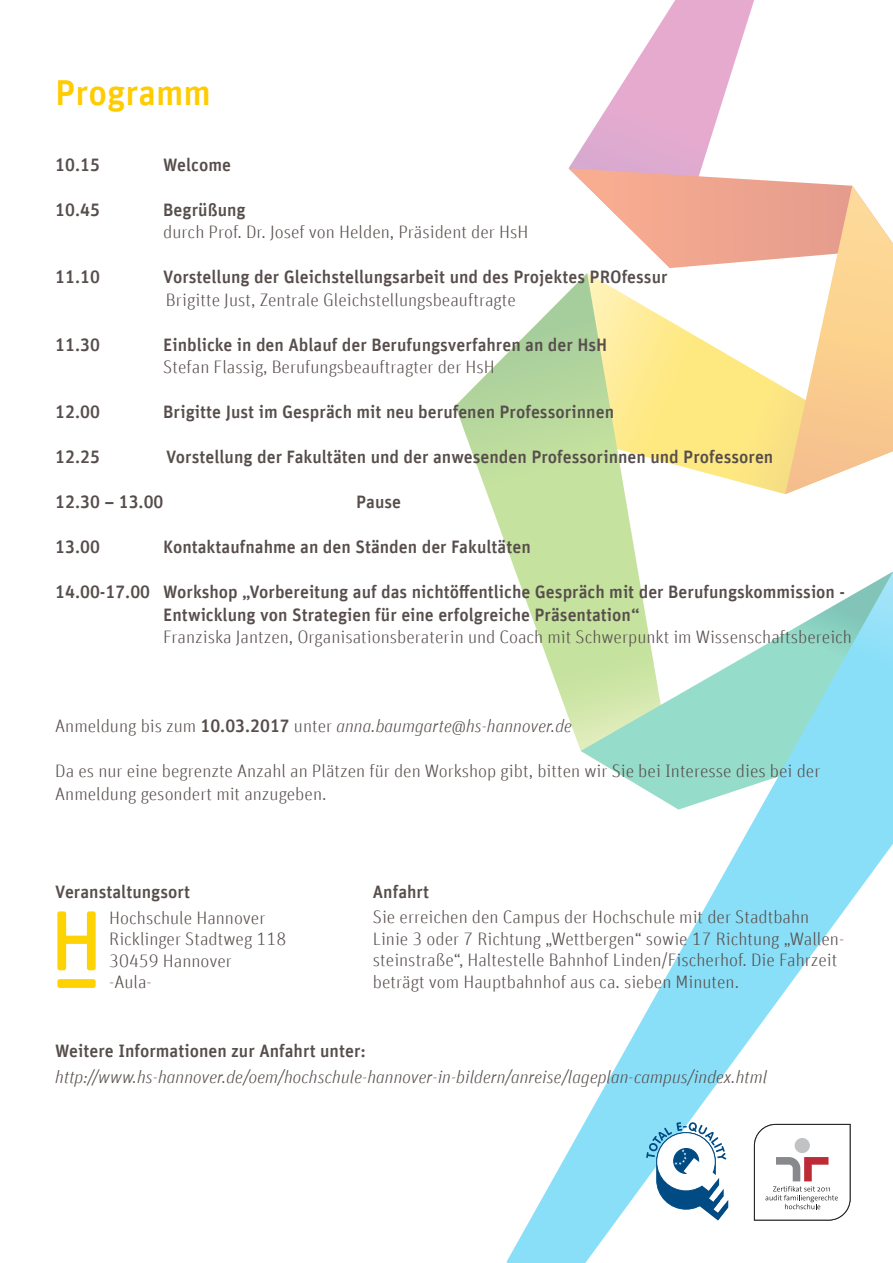
<style>
.page{position:relative;width:893px;height:1263px;background:#fff}
.page>*{position:absolute;margin:0;border:0;box-sizing:border-box;transform-origin:0 0}
.t1{font:500 36px "Unit Offc";color:#fc0}
.Einf__Abs{font:300 18px/21.6px "Unit Offc";color:#574e4c}
.Einf__Abs-2{font:500 18px/22.5px "Unit Offc";color:#574e4c}
.Einf__Abs-3{font:italic 300 18px "Unit Offc";color:#574e4c}
.s1{font-style:normal}
.s2{font-weight:500;font-style:normal}
</style>
<div class="page">
<svg style="left:456px;top:292px;width:182px;height:279px"></svg>
<svg style="left:506px;top:571px;width:387px;height:692px"></svg>
<svg style="left:569px;top:0;width:185px;height:168px"></svg>
<svg style="left:568px;top:168px;width:325px;height:326px"></svg>
<svg style="left:754px;top:1124px;width:97px;height:97px"></svg>
<svg style="left:646px;top:1122px;width:82px;height:98px"></svg>
<svg style="left:57px;top:911px;width:39px;height:59px"></svg>
<div style="left:57px;top:979px;width:39px;height:9px;background:#fed304;border-radius:2px"></div>
<p class="t1" style="left:55px;top:71px;width:157px">Programm</p>
<p class="Einf__Abs-2" style="left:55px;top:153px;width:46px">10.15</p>
<p class="Einf__Abs-2" style="left:163px;top:153px;width:69px">Welcome</p>
<p class="Einf__Abs-2" style="left:55px;top:198px;width:46px">10.45</p>
<p class="Einf__Abs-2" style="left:163px;top:198px;width:84px">Begrüßung</p>
<p class="Einf__Abs" style="left:163px;top:221px;width:367px">durch Prof. Dr. Josef von Helden, Präsident der HsH</p>
<p class="Einf__Abs-2" style="left:55px;top:266px;width:46px">11.10</p>
<p class="Einf__Abs-2" style="left:163px;top:266px;width:506px">Vorstellung der Gleichstellungsarbeit und des Projektes PROfessur</p>
<p class="Einf__Abs" style="left:166px;top:289px;width:351px">Brigitte Just, Zentrale Gleichstellungsbeauftragte</p>
<p class="Einf__Abs-2" style="left:55px;top:333px;width:46px">11.30</p>
<p class="Einf__Abs-2" style="left:163px;top:333px;width:446px">Einblicke in den Ablauf der Berufungsverfahren an der HsH</p>
<p class="Einf__Abs" style="left:163px;top:356px;width:333px">Stefan Flassig, Berufungsbeauftragter der HsH</p>
<p class="Einf__Abs-2" style="left:55px;top:401px;width:46px">12.00</p>
<p class="Einf__Abs-2" style="left:163px;top:401px;width:452px">Brigitte Just im Gespräch mit neu berufenen Professorinnen</p>
<p class="Einf__Abs-2" style="left:55px;top:446px;width:46px">12.25</p>
<p class="Einf__Abs-2" style="left:166px;top:446px;width:609px">Vorstellung der Fakultäten und der anwesenden Professorinnen und Professoren</p>
<p class="Einf__Abs-2" style="left:55px;top:491px;width:110px">12.30 – 13.00</p>
<p class="Einf__Abs-2" style="left:356px;top:491px;width:46px">Pause</p>
<p class="Einf__Abs-2" style="left:55px;top:536px;width:46px">13.00</p>
<p class="Einf__Abs-2" style="left:163px;top:536px;width:369px">Kontaktaufnahme an den Ständen der Fakultäten</p>
<p class="Einf__Abs-2" style="left:163px;top:581px;width:683px;text-indent:-108px">14.00-17.00 Workshop „Vorbereitung auf das nichtöffentliche Gespräch mit der Berufungskommission -<br>Entwicklung von Strategien für eine erfolgreiche Präsentation“</p>
<p class="Einf__Abs" style="left:163px;top:626px;width:690px">Franziska Jantzen, Organisationsberaterin und Coach mit Schwerpunkt im Wissenschaftsbereich</p>
<p class="Einf__Abs-3" style="left:55px;top:716px;width:518px"><span class="s1">Anmeldung bis zum</span> <span class="s2">10.03.2017</span> <span class="s1">unter</span> anna.baumgarte@hs-hannover.de</p>
<p class="Einf__Abs" style="left:55px;top:761px;width:767px">Da es nur eine begrenzte Anzahl an Plätzen für den Workshop gibt, bitten wir Sie bei Interesse dies bei der</p>
<p class="Einf__Abs" style="left:55px;top:783px;width:273px">Anmeldung gesondert mit anzugeben.</p>
<p class="Einf__Abs-2" style="left:55px;top:881px;width:136px">Veranstaltungsort</p>
<p class="Einf__Abs" style="left:109px;top:907px;width:158px">Hochschule Hannover</p>
<p class="Einf__Abs" style="left:109px;top:928px;width:178px">Ricklinger Stadtweg 118</p>
<p class="Einf__Abs" style="left:109px;top:950px;width:124px">30459 Hannover</p>
<p class="Einf__Abs" style="left:109px;top:971px;width:44px">-Aula-</p>
<p class="Einf__Abs-2" style="left:373px;top:880px;width:58px">Anfahrt</p>
<p class="Einf__Abs" style="left:373px;top:906px;width:473px">Sie erreichen den Campus der Hochschule mit der Stadtbahn Linie 3 oder 7 Richtung „Wettbergen“ sowie 17 Richtung „Wallen&shy;steinstraße“, Haltestelle Bahnhof Linden/Fischerhof. Die Fahrzeit beträgt vom Hauptbahnhof aus ca. sieben Minuten.</p>
<p class="Einf__Abs-2" style="left:55px;top:1040px;width:312px">Weitere Informationen zur Anfahrt unter:</p>
<p class="Einf__Abs-3" style="left:55px;top:1066px;width:714px">http://www.hs-hannover.de/oem/hochschule-hannover-in-bildern/anreise/lageplan-campus/index.html</p>
</div>
